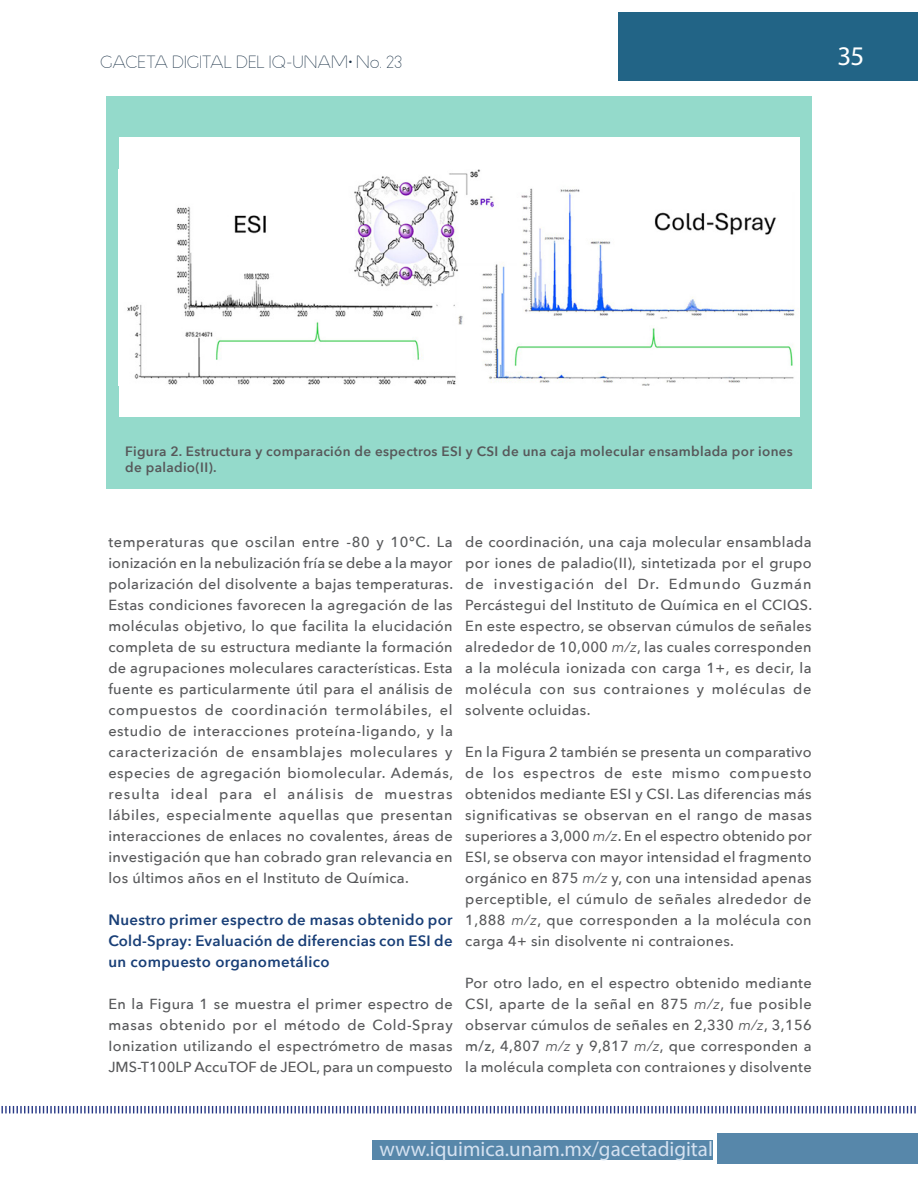
<style>
.page{position:relative;width:918px;height:1188px;background:#fff}
.page>*{position:absolute;margin:0;border:0;box-sizing:border-box;transform-origin:0 0}
.t1{font:27px "Myriad Pro";color:#fff}
.t2{font:21px "Myriad Pro";color:#d4e1f0}
.t3{font:16.5px "Aspergit";letter-spacing:.005em;color:#193045}
.t4{font:600 15px/21px "Avenir Next";letter-spacing:.025em;color:#193f77;text-align:justify}
.t5{font:500 14.55px/21px "Avenir Next";letter-spacing:.025em;color:#57585a;text-align:justify}
.t6{font:600 13.5px/16.5px "Avenir Next";letter-spacing:.025em;color:#57585a}
.s1{font-weight:400;font-style:italic}
</style>
<div class="page">
<div style="left:106px;top:96px;width:706px;height:393px;background:#94dacb"></div>
<svg style="left:1px;top:1106px;width:915px;height:8px"></svg>
<div style="left:119px;top:137px;width:680px;height:280px;background:#fff"></div>
<img style="left:127px;top:169px;width:668px;height:216px">
<div style="left:619px;top:13px;width:299px;height:68px;background:#226486"></div>
<div style="left:717px;top:1134px;width:201px;height:30px;background:#5787aa"></div>
<div style="left:373px;top:1140px;width:340px;height:20px;background:#5787aa"></div>
<p class="t3" style="left:100px;top:53px;width:304px">GACETA DIGITAL DEL IQ-UNAM• No. 23</p>
<h1 class="t1" style="left:838px;top:40px;width:28px">35</h1>
<p class="t6" style="left:125px;top:443px;width:669px">Figura 2. Estructura y comparación de espectros ESI y CSI de una caja molecular ensamblada por iones de paladio(II).</p>
<p class="t5" style="left:108px;top:531px;width:346px">temperaturas que oscilan entre -80 y 10°C. La ionización en la nebulización fría se debe a la mayor polarización del disolvente a bajas temperaturas.<br>Estas condiciones favorecen la agregación de las moléculas objetivo, lo que facilita la elucidación completa de su estructura mediante la formación de agrupaciones moleculares características. Esta fuente es particularmente útil para el análisis de compuestos de coordinación termolábiles, el estudio de interacciones proteína-ligando, y la caracterización de ensamblajes moleculares y especies de agregación biomolecular. Además, resulta ideal para el análisis de muestras lábiles, especialmente aquellas que presentan interacciones de enlaces no covalentes, áreas de investigación que han cobrado gran relevancia en los últimos años en el Instituto de Química.</p>
<p class="t4" style="left:108px;top:909px;width:346px">Nuestro primer espectro de masas obtenido por Cold-Spray: Evaluación de diferencias con ESI de un compuesto organometálico</p>
<p class="t5" style="left:108px;top:993px;width:346px">En la Figura 1 se muestra el primer espectro de masas obtenido por el método de Cold-Spray Ionization utilizando el espectrómetro de masas JMS-T100LP AccuTOF de JEOL, para un compuesto</p>
<p class="t5" style="left:465px;top:531px;width:348px">de coordinación, una caja molecular ensamblada por iones de paladio(II), sintetizada por el grupo de investigación del Dr. Edmundo Guzmán Percástegui del Instituto de Química en el CCIQS.<br>En este espectro, se observan cúmulos de señales alrededor de 10,000 <span class="s1">m/z</span>, las cuales corresponden a la molécula ionizada con carga 1+, es decir, la molécula con sus contraiones y moléculas de solvente ocluidas.</p>
<p class="t5" style="left:465px;top:741px;width:348px">En la Figura 2 también se presenta un comparativo de los espectros de este mismo compuesto obtenidos mediante ESI y CSI. Las diferencias más significativas se observan en el rango de masas superiores a 3,000 <span class="s1">m/z</span>. En el espectro obtenido por ESI, se observa con mayor intensidad el fragmento orgánico en 875 <span class="s1">m/z</span> y, con una intensidad apenas perceptible, el cúmulo de señales alrededor de 1,888 <span class="s1">m/z</span>, que corresponden a la molécula con carga 4+ sin disolvente ni contraiones.</p>
<p class="t5" style="left:465px;top:972px;width:348px">Por otro lado, en el espectro obtenido mediante CSI, aparte de la señal en 875 <span class="s1">m/z</span>, fue posible observar cúmulos de señales en 2,330 <span class="s1">m/z</span>, 3,156 m/z, 4,807 <span class="s1">m/z</span> y 9,817 <span class="s1">m/z</span>, que corresponden a la molécula completa con contraiones y disolvente</p>
<h2 class="t2" style="left:379px;top:1136px;width:335px">www.iquimica.unam.mx/gacetadigital</h2>
</div>
